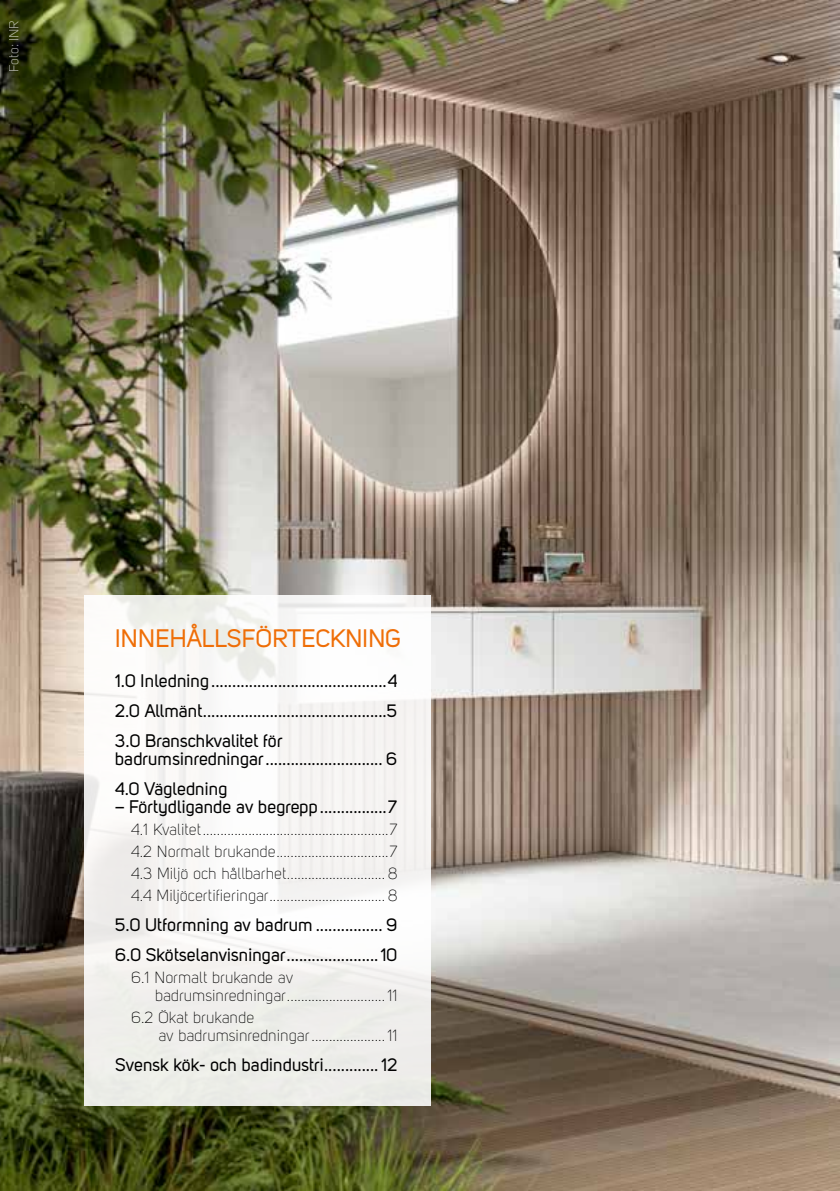
<style>
.page{position:relative;width:840px;height:1191px;background:#fff}
.page>*{position:absolute;margin:0;border:0;box-sizing:border-box;transform-origin:0 0}
.t1{font:25px "Uni Sans Regular";color:#ef6e07}
.t2{font:18px/30px "Uni Sans Regular";color:#000}
.t3{font:16px/22px "Uni Sans Light";color:#000}
.t4{font:13.4px "Uni Sans Book";color:#fff}
</style>
<div class="page">
<img style="left:0;top:0;width:839px;height:1191px">
<div style="left:84px;top:595px;width:347px;height:511px;background:#f6f4f3"></div>
<p class="t4" style="left:6px;top:72px;width:53px;rotate:-90deg">Foto: INR</p>
<h1 class="t1" style="left:115px;top:623px;width:288px">INNEHÅLLSFÖRTECKNING</h1>
<p class="t2" style="left:115px;top:665px;width:284px;text-align:justify">1.0 Inledning..........................................4<br>2.0 Allmänt............................................5<br>3.0 Branschkvalitet för</p>
<p class="t2" style="left:115px;top:743px;width:284px">badrumsinredningar............................ 6<br>4.0 Vägledning</p>
<p class="t2" style="left:115px;top:791px;width:284px">– Förtydligande av begrepp................7</p>
<p class="t3" style="left:131px;top:818px;width:268px;text-align:justify">4.1 Kvalitet.....................................................7<br>4.2 Normalt brukande................................7<br>4.3 Miljö och hållbarhet............................ 8<br>4.4 Miljöcertifieringar................................. 8</p>
<p class="t2" style="left:115px;top:909px;width:284px">5.0 Utformning av badrum ................ 9<br>6.0 Skötselanvisningar......................10</p>
<p class="t3" style="left:155px;top:968px;width:243px;line-height:18px;text-indent:-24px">6.1 Normalt brukande av badrumsinredningar............................11</p>
<p class="t3" style="left:158px;top:1008px;width:240px;line-height:18px;text-indent:-27px">6.2 Ökat brukande<br>av badrumsinredningar.....................11</p>
<p class="t2" style="left:115px;top:1049px;width:284px">Svensk kök- och badindustri............. 12</p>
</div>
